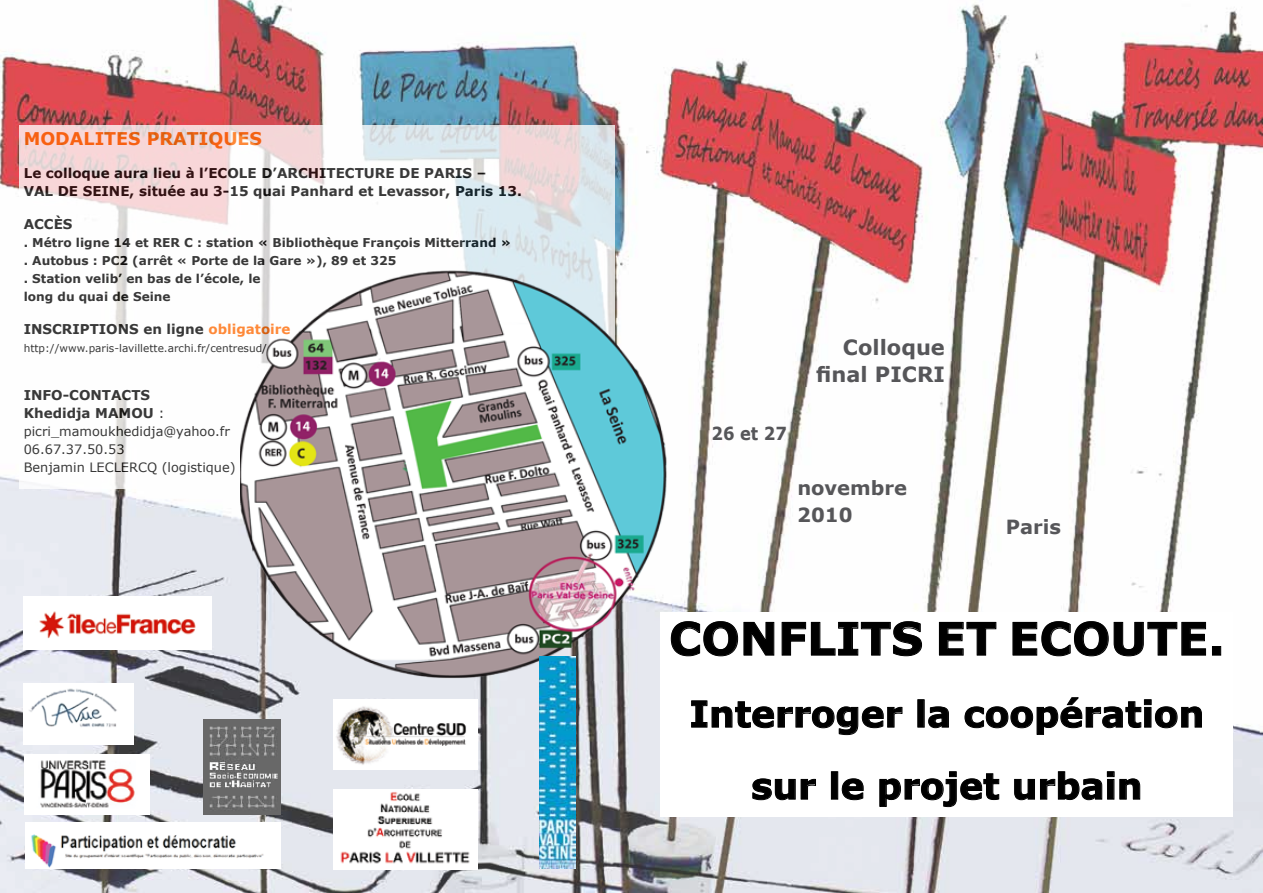
<style>
.page{position:relative;width:1263px;height:893px;background:#fff}
.page>*{position:absolute;margin:0;border:0;box-sizing:border-box;transform-origin:0 0}
.t1{font:700 45px "MS Reference Sans Serif";color:#000}
.t2{font:700 36px/72px "MS Reference Sans Serif";color:#000;text-align:center}
.t3{font:700 21px/27px "MS Reference Sans Serif";color:#565659;text-align:right}
.t4{font:700 19.5px "MS Reference Sans Serif";color:#565659}
.t5{font:700 18px "MS Reference Sans Serif";color:#565659;scale:.9 1}
.t6{font:700 17.55px "MS Reference Sans Serif";color:#ff6800}
.t7{font:700 13.5px/18px "MS Reference Sans Serif";color:#000}
.t8{font:700 13.5px "MS Reference Sans Serif";color:#ff6800}
.t9{font:12.9px/18px "MS Reference Sans Serif";color:#000}
.t10{font:700 12.15px/18px "MS Reference Sans Serif";color:#000}
.t11{font:10.5px "MS Reference Sans Serif";color:#000}
.s1{color:#000}
.s2{font-weight:400}
</style>
<div class="page">
<img style="left:0;top:0;width:1262px;height:893px">
<img style="left:203px;top:719px;width:77px;height:95px">
<img style="left:25px;top:823px;width:255px;height:46px">
<img style="left:23px;top:683px;width:111px;height:61px">
<svg style="left:19px;top:126px;width:596px;height:363px"></svg>
<div style="left:660px;top:612px;width:573px;height:204px;background:#fff"></div>
<svg style="left:673px;top:621px;width:101px;height:36px"></svg>
<svg style="left:781px;top:621px;width:141px;height:35px"></svg>
<svg style="left:939px;top:622px;width:57px;height:34px"></svg>
<svg style="left:1012px;top:621px;width:194px;height:36px"></svg>
<div style="left:1212px;top:646px;width:9px;height:9px;border:1px solid #000"></div>
<svg style="left:691px;top:700px;width:212px;height:35px"></svg>
<svg style="left:928px;top:706px;width:21px;height:22px"></svg>
<svg style="left:964px;top:697px;width:238px;height:38px"></svg>
<svg style="left:752px;top:778px;width:64px;height:22px"></svg>
<div style="left:831px;top:771px;width:7px;height:28px;border:1px solid #000"></div>
<svg style="left:841px;top:778px;width:23px;height:22px"></svg>
<svg style="left:879px;top:771px;width:120px;height:36px"></svg>
<svg style="left:1014px;top:771px;width:126px;height:29px"></svg>
<img style="left:240px;top:254px;width:433px;height:433px">
<img style="left:25px;top:754px;width:124px;height:60px">
<img style="left:333px;top:789px;width:144px;height:80px">
<img style="left:539px;top:656px;width:36px;height:212px">
<img style="left:333px;top:699px;width:144px;height:70px">
<img style="left:23px;top:597px;width:189px;height:53px">
<h3 class="t6" style="left:24px;top:127px;width:240px">MODALITES PRATIQUES</h3>
<p class="t7" style="left:24px;top:164px;width:214px">Le colloque aura lieu à l’Ecole</p>
<p class="t7" style="left:261px;top:164px;width:67px">d’archite</p>
<p class="t7" style="left:345px;top:164px;width:21px">cture</p>
<p class="t7" style="left:399px;top:164px;width:46px">de Paris</p>
<p class="t7" style="left:24px;top:164px;width:500px;text-indent:453px">–<br>Val de Seine, située au 3-15 quai Panhard et Levassor, Paris 13.</p>
<p class="t7" style="left:24px;top:215px;width:49px">Accès</p>
<p class="t10" style="left:24px;top:233px;width:489px">. Métro ligne 14 et RER C : station « Bibliothèque François Mitterrand » . Autobus : PC2 (arrêt « Porte de la Gare »), 89 et 325<br>. Station velib’ en bas de l’école, le<br>long du quai de Seine</p>
<p class="t7" style="left:24px;top:320px;width:49px">INscriptio</p>
<p class="t8" style="left:118px;top:320px;width:174px"><span class="s1">ns en ligne</span> obligatoire</p>
<p class="t11" style="left:24px;top:341px;width:245px">http://www.paris-lavillette.archi.fr/centresud/</p>
<p class="t7" style="left:24px;top:386px;width:142px">IN FO-co ntacts<br>Khedidja MAMOU <span class="s2">:</span></p>
<p class="t9" style="left:24px;top:422px;width:213px">picri_mamoukhedidja@yahoo.fr<br>06.67.37.50.53<br>Benjamin LECLERCQ (logistique)</p>
<h3 class="t3" style="left:816px;top:333px;width:130px">Colloque final PICRI</h3>
<h3 class="t5" style="left:711px;top:421px;width:85px">26 et 27</h3>
<h3 class="t4" style="left:797px;top:476px;width:111px">novembre</h3>
<h3 class="t4" style="left:797px;top:502px;width:57px">2010</h3>
<h3 class="t4" style="left:1006px;top:514px;width:57px">Paris</h3>
<h1 class="t1" style="left:669px;top:610px;width:557px">CONFLITS ET ECOUTE.</h1>
<h2 class="t2" style="left:689px;top:677px;width:516px">Interroger la coopération sur le projet urbain</h2>
</div>
